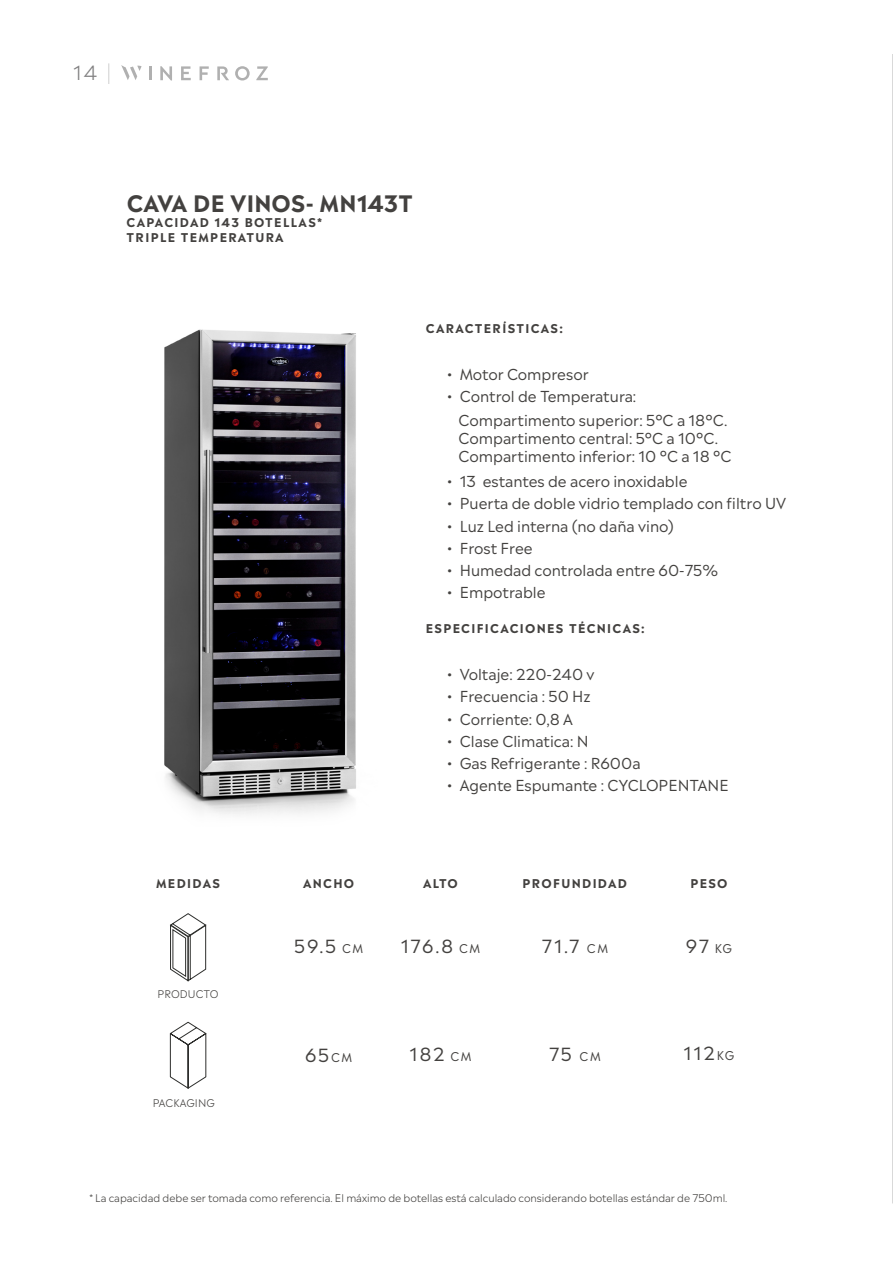
<style>
.page{position:relative;width:893px;height:1263px;background:#fff}
.page>*{position:absolute;margin:0;border:0;box-sizing:border-box;transform-origin:0 0}
.t1{font:700 22.5px "Madera";letter-spacing:.005em;color:#43413f}
.t2{font:300 19.5px "Madera";color:#818081}
.t3{font:18px "Madera";letter-spacing:.1em;color:#43413f}
.t4{font:15px/18px "Madera";color:#43413f}
.t5{font:700 12px/14.4px "Madera";letter-spacing:.11em;color:#43413f}
.t6{font:300 10.5px "Madera";color:#43413f}
.s1{font-weight:100}
.s2{font-size:12px}
</style>
<div class="page">
<hr style="left:892px;top:54px;width:1px;height:1149px;background:#b5b5b5">
<svg style="left:170px;top:913px;width:37px;height:69px"></svg>
<svg style="left:169px;top:1021px;width:38px;height:68px"></svg>
<svg style="left:121px;top:65px;width:21px;height:15px"></svg>
<hr style="left:149px;top:66px;width:3px;height:14px;background:#b0b0b0">
<svg style="left:181px;top:66px;width:10px;height:14px"></svg>
<svg style="left:200px;top:66px;width:9px;height:14px"></svg>
<svg style="left:235px;top:66px;width:15px;height:15px"></svg>
<svg style="left:256px;top:66px;width:12px;height:14px"></svg>
<svg style="left:160px;top:66px;width:12px;height:14px"></svg>
<svg style="left:217px;top:66px;width:12px;height:14px"></svg>
<img style="left:164px;top:329px;width:192px;height:486px">
<h2 class="t2" style="left:73px;top:56px;width:41px">14 <span class="s1">|</span></h2>
<h1 class="t1" style="left:127px;top:184px;width:288px">CAVA DE VINOS- MN143T</h1>
<p class="t5" style="left:127px;top:214px;width:197px">CAPACIDAD 143 BOTELLAS*<br>TRIPLE TEMPERATURA</p>
<p class="t5" style="left:426px;top:319px;width:139px">CARACTERÍSTICAS:</p>
<p class="t4" style="left:447px;top:364px;width:143px">• Motor Compresor</p>
<p class="t4" style="left:447px;top:386px;width:191px">• Control de Temperatura:</p>
<p class="t4" style="left:458px;top:410px;width:274px">Compartimento superior: 5°C a 18°C.<br>Compartimento central: 5°C a 10°C.<br>Compartimento inferior: 10 °C a 18 °C</p>
<p class="t4" style="left:447px;top:470px;width:242px">• 13 estantes de acero inoxidable</p>
<p class="t4" style="left:447px;top:493px;width:341px">• Puerta de doble vidrio templado con filtro UV</p>
<p class="t4" style="left:447px;top:515px;width:228px">• Luz Led interna (no daña vino)</p>
<p class="t4" style="left:447px;top:537px;width:87px">• Frost Free</p>
<p class="t4" style="left:447px;top:559px;width:273px">• Humedad controlada entre 60-75%</p>
<p class="t4" style="left:447px;top:582px;width:100px">• Empotrable</p>
<p class="t5" style="left:426px;top:619px;width:220px">ESPECIFICACIONES TÉCNICAS:</p>
<p class="t4" style="left:447px;top:663px;width:149px">• Voltaje: 220-240 v</p>
<p class="t4" style="left:447px;top:686px;width:145px">• Frecuencia : 50 Hz</p>
<p class="t4" style="left:447px;top:708px;width:127px">• Corriente: 0,8 A</p>
<p class="t4" style="left:447px;top:730px;width:143px">• Clase Climatica: N</p>
<p class="t4" style="left:447px;top:752px;width:195px">• Gas Refrigerante : R600a</p>
<p class="t4" style="left:447px;top:775px;width:283px">• Agente Espumante : CYCLOPENTANE</p>
<p class="t5" style="left:156px;top:875px;width:65px">MEDIDAS</p>
<p class="t5" style="left:303px;top:875px;width:53px">ANCHO</p>
<p class="t5" style="left:423px;top:875px;width:36px">ALTO</p>
<p class="t5" style="left:523px;top:875px;width:106px">PROFUNDIDAD</p>
<p class="t5" style="left:690px;top:875px;width:39px">PESO</p>
<p class="t6" style="left:157px;top:985px;width:63px">PRODUCTO</p>
<p class="t6" style="left:153px;top:1094px;width:64px">PACKAGING</p>
<p class="t3" style="left:294px;top:931px;width:70px">59.5 <span class="s2">CM</span></p>
<p class="t3" style="left:401px;top:931px;width:81px">176.8 <span class="s2">CM</span></p>
<p class="t3" style="left:542px;top:931px;width:68px">71.7 <span class="s2">CM</span></p>
<p class="t3" style="left:686px;top:931px;width:48px">97 <span class="s2">KG</span></p>
<p class="t3" style="left:305px;top:1040px;width:49px">65<span class="s2">CM</span></p>
<p class="t3" style="left:409px;top:1039px;width:63px">182 <span class="s2">CM</span></p>
<p class="t3" style="left:549px;top:1039px;width:53px">75 <span class="s2">CM</span></p>
<p class="t3" style="left:684px;top:1037px;width:52px">112<span class="s2">KG</span></p>
<p class="t6" style="left:89px;top:1188px;width:640px">* La capacidad debe ser tomada como referencia. El máximo de botellas está calculado considerando botellas estándar de 750ml.</p>
</div>
